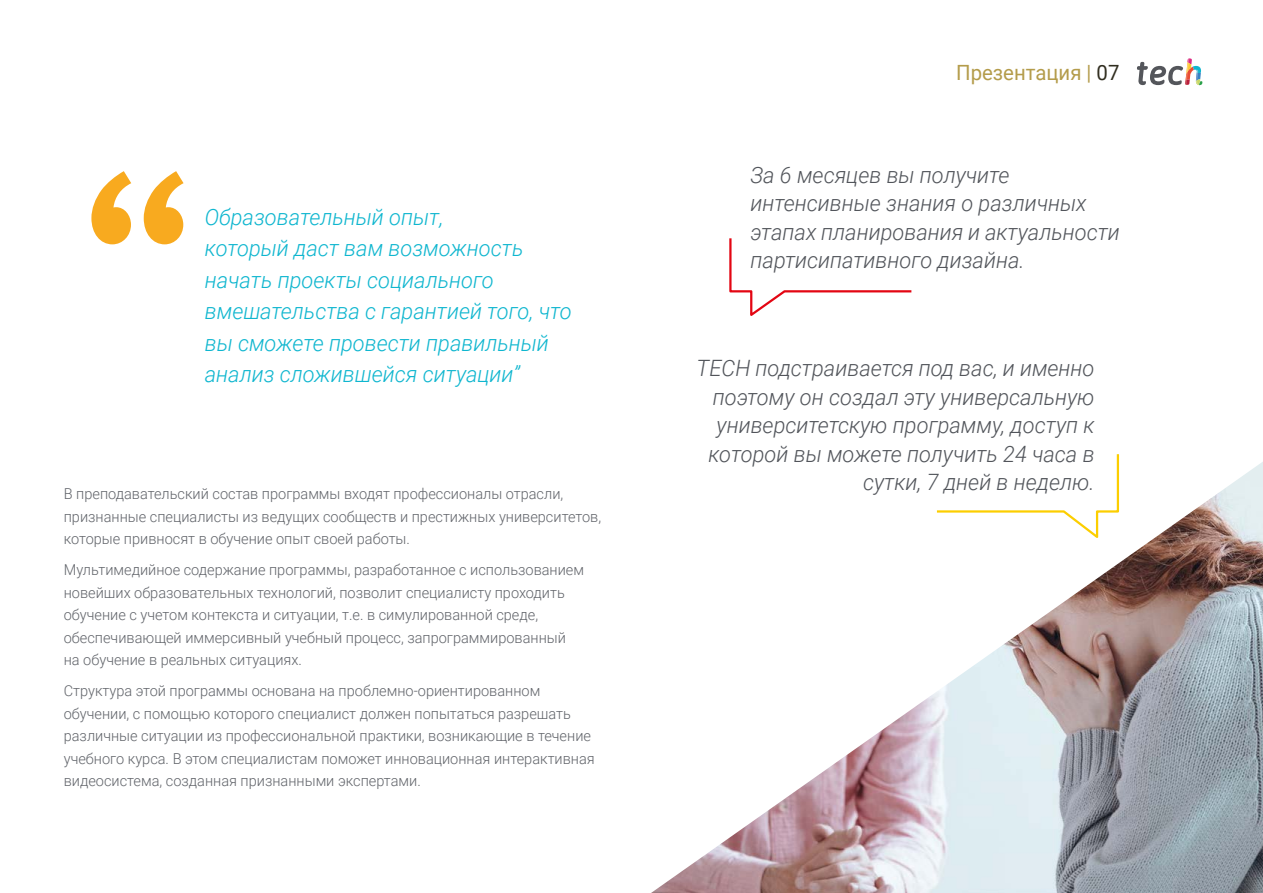
<style>
.page{position:relative;width:1263px;height:893px;background:#fff}
.page>*{position:absolute;margin:0;border:0;box-sizing:border-box;transform-origin:0 0}
.t1{font:italic 300 22.5px/28.5px "Roboto";color:#52555b;text-align:right}
.t2{font:italic 300 22.5px/31.5px "Roboto";color:#0fb6cf}
.t3{font:21px "Roboto";color:#b49c4b}
.t4{font:300 15px/22.5px "Roboto";color:#61646a}
.s1{color:#312e20}
</style>
<div class="page">
<svg style="left:91px;top:171px;width:93px;height:73px"></svg>
<img style="left:651px;top:462px;width:612px;height:431px">
<svg style="left:935px;top:454px;width:185px;height:87px"></svg>
<svg style="left:729px;top:238px;width:183px;height:78px"></svg>
<svg style="left:1137px;top:58px;width:65px;height:28px"></svg>
<h1 class="t2" style="left:205px;top:200px;width:369px">Образовательный опыт,<br>который даст вам возможность начать проекты социального вмешательства с гарантией того, что вы сможете провести правильный анализ сложившейся ситуации”</h1>
<p class="t4" style="left:64px;top:482px;width:539px">В преподавательский состав программы входят профессионалы отрасли, признанные специалисты из ведущих сообществ и престижных университетов, которые привносят в обучение опыт своей работы.</p>
<p class="t4" style="left:64px;top:558px;width:522px">Мультимедийное содержание программы, разработанное с использованием новейших образовательных технологий, позволит специалисту проходить обучение с учетом контекста и ситуации, т.е. в симулированной среде, обеспечивающей иммерсивный учебный процесс, запрограммированный на обучение в реальных ситуациях.</p>
<p class="t4" style="left:64px;top:679px;width:532px">Структура этой программы основана на проблемно-ориентированном обучении, с помощью которого специалист должен попытаться разрешать различные ситуации из профессиональной практики, возникающие в течение учебного курса. В этом специалистам поможет инновационная интерактивная видеосистема, созданная признанными экспертами.</p>
<h2 class="t3" style="left:956px;top:57px;width:165px">Презентация | <span class="s1">07</span></h2>
<h1 class="t1" style="left:750px;top:160px;width:371px;text-align:left">За 6 месяцев вы получите интенсивные знания о различных этапах планирования и актуальности партисипативного дизайна.</h1>
<h1 class="t1" style="left:697px;top:353px;width:400px">TECH подстраивается под вас, и именно поэтому он создал эту универсальную университетскую программу, доступ к которой вы можете получить 24 часа в сутки, 7 дней в неделю.</h1>
</div>
